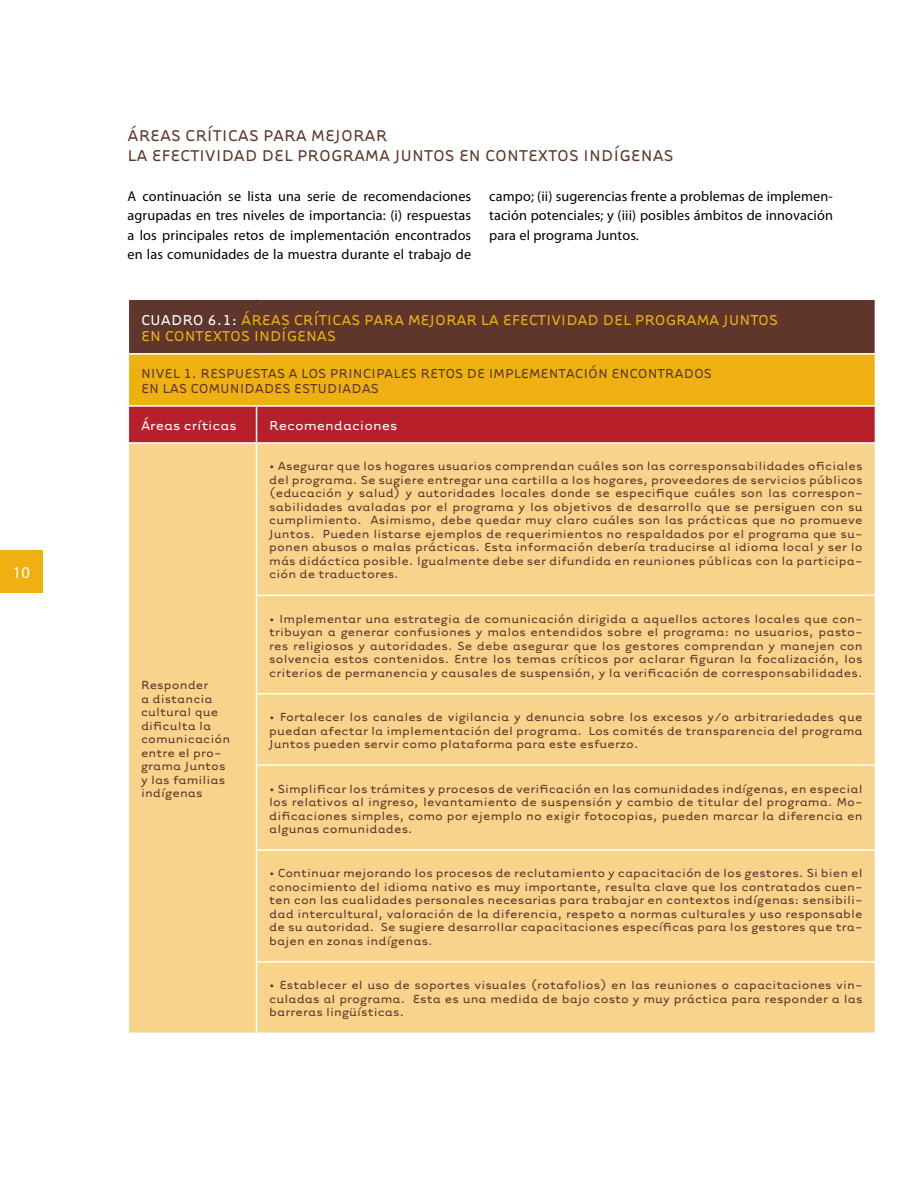
<style>
.page{position:relative;width:918px;height:1188px;background:#fff}
.page>*{position:absolute;margin:0;border:0;box-sizing:border-box;transform-origin:0 0}
.t1{font:18px "Tarzana Wide";color:#5f362b}
.t2{font:16.5px "Tarzana Wide";color:#eeb111}
.t3{font:16.5px "Tarzana Wide";color:#fff}
.t4{font:16.5px "Myriad Pro";color:#fff}
.t5{font:15px "Tarzana Wide";color:#5f362b}
.t6{font:15px "Tarzana Wide";color:#fff}
.t7{font:14.25px/19.5px "Myriad Pro";letter-spacing:.01em;color:#000;text-align:justify}
.t8{font:13.5px/13.5px "Tarzana Wide";letter-spacing:.005em;color:#5f362b;text-align:justify}
.s1{color:#fff}
</style>
<div class="page">
<div style="left:0;top:551px;width:43px;height:42px;background:#eeb111"></div>
<div style="left:128px;top:299px;width:747px;height:55px;background:#5f362b"></div>
<div style="left:128px;top:354px;width:747px;height:52px;background:#eeb111"></div>
<div style="left:129px;top:407px;width:746px;height:35px;background:#b7202a"></div>
<div style="left:129px;top:444px;width:746px;height:589px;background:#f7d38b"></div>
<hr style="left:128px;top:298px;width:129px;height:2px;background:#fff">
<hr style="left:128px;top:300px;width:1px;height:53px;background:#fff">
<hr style="left:257px;top:298px;width:619px;height:2px;background:#fff">
<hr style="left:128px;top:353px;width:129px;height:2px;background:#fff">
<hr style="left:128px;top:355px;width:1px;height:50px;background:#fff">
<hr style="left:257px;top:353px;width:619px;height:2px;background:#fff">
<hr style="left:128px;top:405px;width:129px;height:2px;background:#fff">
<hr style="left:257px;top:405px;width:619px;height:2px;background:#fff">
<hr style="left:256px;top:407px;width:1px;height:35px;background:#fff">
<hr style="left:256px;top:444px;width:1px;height:151px;background:#fff">
<hr style="left:256px;top:595px;width:620px;height:1px;background:#fff">
<hr style="left:256px;top:596px;width:1px;height:97px;background:#fff">
<hr style="left:256px;top:693px;width:620px;height:2px;background:#fff">
<hr style="left:256px;top:695px;width:1px;height:69px;background:#fff">
<hr style="left:256px;top:764px;width:620px;height:2px;background:#fff">
<hr style="left:256px;top:766px;width:1px;height:83px;background:#fff">
<hr style="left:256px;top:849px;width:620px;height:2px;background:#fff">
<hr style="left:256px;top:851px;width:1px;height:110px;background:#fff">
<hr style="left:256px;top:961px;width:620px;height:2px;background:#fff">
<hr style="left:256px;top:963px;width:1px;height:70px;background:#fff">
<p class="t4" style="left:13px;top:562px;width:19px">10</p>
<h1 class="t1" style="left:128px;top:124px;width:23px">Áreas</h1>
<h1 class="t1" style="left:185px;top:124px;width:10px">críticas</h1>
<h1 class="t1" style="left:263px;top:124px;width:12px">para</h1>
<h1 class="t1" style="left:311px;top:124px;width:12px">mejorar</h1>
<h1 class="t1" style="left:128px;top:144px;width:35px">la efectividad</h1>
<h1 class="t1" style="left:262px;top:144px;width:11px">del</h1>
<h1 class="t1" style="left:297px;top:144px;width:13px">programa</h1>
<h1 class="t1" style="left:394px;top:144px;width:18px">Juntos</h1>
<h1 class="t1" style="left:459px;top:144px;width:38px">en conte</h1>
<h1 class="t1" style="left:538px;top:144px;width:22px">xtos</h1>
<h1 class="t1" style="left:583px;top:144px;width:11px">indígenas</h1>
<p class="t7" style="left:128px;top:186px;width:345px">A continuación se lista una serie de recomendaciones agrupadas en tres niveles de importancia: (i) respuestas a los principales retos de implementación encontrados en las comunidades de la muestra durante el trabajo de</p>
<p class="t7" style="left:489px;top:186px;width:345px">campo; (ii) sugerencias frente a problemas de implemen&shy;tación potenciales; y (iii) posibles ámbitos de innovación para el programa Juntos.</p>
<p class="t3" style="left:141px;top:309px;width:21px">Cuadro</p>
<p class="t2" style="left:207px;top:309px;width:54px"><span class="s1">6.1:</span> Áreas</p>
<p class="t2" style="left:294px;top:309px;width:10px">críticas</p>
<p class="t2" style="left:364px;top:309px;width:11px">para</p>
<p class="t2" style="left:408px;top:309px;width:11px">mejorar</p>
<p class="t2" style="left:481px;top:309px;width:32px">la efectividad</p>
<p class="t2" style="left:603px;top:309px;width:10px">del</p>
<p class="t2" style="left:635px;top:309px;width:12px">programa</p>
<p class="t2" style="left:723px;top:309px;width:16px">Juntos</p>
<p class="t2" style="left:141px;top:326px;width:34px">en conte</p>
<p class="t2" style="left:213px;top:326px;width:20px">xtos</p>
<p class="t2" style="left:254px;top:326px;width:10px">indígenas</p>
<p class="t5" style="left:141px;top:364px;width:18px">Nivel</p>
<p class="t5" style="left:183px;top:364px;width:36px">1. Respuestas</p>
<p class="t5" style="left:289px;top:364px;width:22px">a los</p>
<p class="t5" style="left:330px;top:364px;width:9px">principales</p>
<p class="t5" style="left:421px;top:364px;width:10px">retos</p>
<p class="t5" style="left:467px;top:364px;width:31px">de implementaci</p>
<p class="t5" style="left:588px;top:364px;width:34px">ón encontrados</p>
<p class="t5" style="left:141px;top:379px;width:30px">en las</p>
<p class="t5" style="left:191px;top:379px;width:10px">comunidades</p>
<p class="t5" style="left:294px;top:379px;width:10px">estudiadas</p>
<p class="t6" style="left:141px;top:416px;width:97px">Áreas críticas</p>
<p class="t6" style="left:269px;top:416px;width:130px">Recomendaciones</p>
<p class="t8" style="left:141px;top:678px;width:91px;text-align:left">Responder<br>a distancia cultural que dificulta la comunicación entre el pro&shy;grama Juntos y las familias indígenas</p>
<p class="t8" style="left:269px;top:459px;width:595px">• Asegurar que los hogares usuarios comprendan cuáles son las corresponsabilidades oficiales del programa. Se sugiere entregar una cartilla a los hogares, proveedores de servicios públicos (educación y salud) y autoridades locales donde se especifique cuáles son las correspon&shy;sabilidades avaladas por el programa y los objetivos de desarrollo que se persiguen con su cumplimiento. Asimismo, debe quedar muy claro cuáles son las prácticas que no promueve Juntos. Pueden listarse ejemplos de requerimientos no respaldados por el programa que su&shy;ponen abusos o malas prácticas. Esta información debería traducirse al idioma local y ser lo más didáctica posible. Igualmente debe ser difundida en reuniones públicas con la participa&shy;ción de traductores.</p>
<p class="t8" style="left:269px;top:611px;width:595px">• Implementar una estrategia de comunicación dirigida a aquellos actores locales que con&shy;tribuyan a generar confusiones y malos entendidos sobre el programa: no usuarios, pasto&shy;res religiosos y autoridades. Se debe asegurar que los gestores comprendan y manejen con solvencia estos contenidos. Entre los temas críticos por aclarar figuran la focalización, los criterios de permanencia y causales de suspensión, y la verificación de corresponsabilidades.</p>
<p class="t8" style="left:269px;top:710px;width:595px">• Fortalecer los canales de vigilancia y denuncia sobre los excesos y/o arbitrariedades que puedan afectar la implementación del programa. Los comités de transparencia del programa Juntos pueden servir como plataforma para este esfuerzo.</p>
<p class="t8" style="left:269px;top:781px;width:595px">• Simplificar los trámites y procesos de verificación en las comunidades indígenas, en especial los relativos al ingreso, levantamiento de suspensión y cambio de titular del programa. Mo&shy;dificaciones simples, como por ejemplo no exigir fotocopias, pueden marcar la diferencia en algunas comunidades.</p>
<p class="t8" style="left:269px;top:866px;width:595px">• Continuar mejorando los procesos de reclutamiento y capacitación de los gestores. Si bien el conocimiento del idioma nativo es muy importante, resulta clave que los contratados cuen&shy;ten con las cualidades personales necesarias para trabajar en contextos indígenas: sensibili&shy;dad intercultural, valoración de la diferencia, respeto a normas culturales y uso responsable de su autoridad. Se sugiere desarrollar capacitaciones específicas para los gestores que tra&shy;bajen en zonas indígenas.</p>
<p class="t8" style="left:269px;top:978px;width:595px">• Establecer el uso de soportes visuales (rotafolios) en las reuniones o capacitaciones vin&shy;culadas al programa. Esta es una medida de bajo costo y muy práctica para responder a las barreras lingüísticas.</p>
</div>
